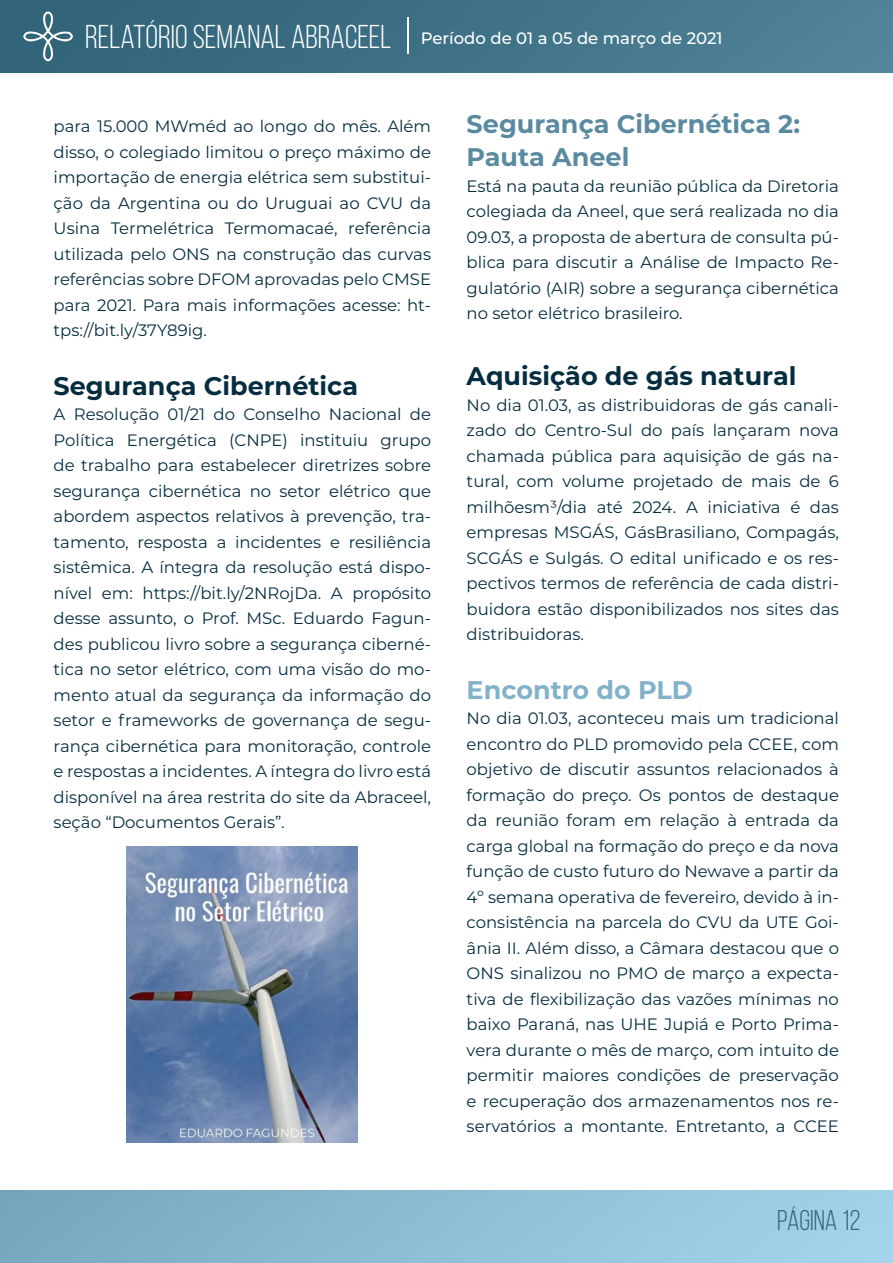
<style>
.page{position:relative;width:893px;height:1263px;background:#fff}
.page>*{position:absolute;margin:0;border:0;box-sizing:border-box;transform-origin:0 0}
.t1{font:28.5px "Bebas Neue";color:#326479}
.t2{font:700 25.5px "Montserrat";color:#062d3f}
.t3{font:700 25.5px/33px "Montserrat";color:#5a8aa0}
.t4{font:700 25.5px "Montserrat";color:#82b2c9}
.t5{font:16.5px/25.5px "Montserrat";color:#062d3f;text-align:justify}
.t6{font:500 16.5px "Montserrat";color:#fff}
.s1{font-family:"Bebas Neue";font-weight:400;font-size:33px}
</style>
<div class="page">
<img style="left:0;top:0;width:893px;height:72px">
<img style="left:21px;top:10px;width:53px;height:52px">
<hr style="left:407px;top:17px;width:2px;height:37px;background:#fff">
<img style="left:127px;top:846px;width:231px;height:297px">
<p class="t6" style="left:85px;top:26px;width:639px"><span class="s1">RELATÓRIO SEMANAL ABRACEEL</span> Período de 01 a 05 de março de 2021</p>
<p class="t5" style="left:54px;top:113px;width:379px">para 15.000 MWméd ao longo do mês. Além disso, o colegiado limitou o preço máximo de importação de energia elétrica sem substitui&shy;ção da Argentina ou do Uruguai ao CVU da Usina Termelétrica Termomacaé, referência utilizada pelo ONS na construção das curvas referências sobre DFOM aprovadas pelo CMSE para 2021. Para mais informações acesse: ht&shy;tps://bit.ly/37Y89ig.</p>
<h2 class="t2" style="left:54px;top:367px;width:306px">Segurança Cibernética</h2>
<p class="t5" style="left:54px;top:401px;width:379px">A Resolução 01/21 do Conselho Nacional de Política Energética (CNPE) instituiu grupo de trabalho para estabelecer diretrizes sobre segurança cibernética no setor elétrico que abordem aspectos relativos à prevenção, tra&shy;tamento, resposta a incidentes e resiliência sistêmica. A íntegra da resolução está dispo&shy;nível em: https://bit.ly/2NRojDa. A propósito desse assunto, o Prof. MSc. Eduardo Fagun&shy;des publicou livro sobre a segurança ciberné&shy;tica no setor elétrico, com uma visão do mo&shy;mento atual da segurança da informação do setor e frameworks de governança de segu&shy;rança cibernética para monitoração, controle e respostas a incidentes. A íntegra do livro está disponível na área restrita do site da Abraceel, seção “Documentos Gerais”.</p>
<h2 class="t3" style="left:467px;top:106px;width:335px">Segurança Cibernética 2:<br>Pauta Aneel</h2>
<p class="t5" style="left:467px;top:173px;width:374px">Está na pauta da reunião pública da Diretoria colegiada da Aneel, que será realizada no dia 09.03, a proposta de abertura de consulta pú&shy;blica para discutir a Análise de Impacto Re&shy;gulatório (AIR) sobre a segurança cibernética no setor elétrico brasileiro.</p>
<h2 class="t2" style="left:467px;top:358px;width:331px">Aquisição de gás natural</h2>
<p class="t5" style="left:467px;top:392px;width:374px">No dia 01.03, as distribuidoras de gás canali&shy;zado do Centro-Sul do país lançaram nova chamada pública para aquisição de gás na&shy;tural, com volume projetado de mais de 6 milhõesm³/dia até 2024. A iniciativa é das empresas MSGÁS, GásBrasiliano, Compagás, SCGÁS e Sulgás. O edital unificado e os res&shy;pectivos termos de referência de cada distri&shy;buidora estão disponibilizados nos sites das distribuidoras.</p>
<h2 class="t4" style="left:467px;top:671px;width:228px">Encontro do PLD</h2>
<p class="t5" style="left:467px;top:705px;width:374px">No dia 01.03, aconteceu mais um tradicional encontro do PLD promovido pela CCEE, com objetivo de discutir assuntos relacionados à formação do preço. Os pontos de destaque da reunião foram em relação à entrada da carga global na formação do preço e da nova função de custo futuro do Newave a partir da 4º semana operativa de fevereiro, devido à in&shy;consistência na parcela do CVU da UTE Goi&shy;ânia II. Além disso, a Câmara destacou que o ONS sinalizou no PMO de março a expecta&shy;tiva de flexibilização das vazões mínimas no baixo Paraná, nas UHE Jupiá e Porto Prima&shy;vera durante o mês de março, com intuito de permitir maiores condições de preservação e recuperação dos armazenamentos nos re&shy;servatórios a montante. Entretanto, a CCEE</p>
<h1 class="t1" style="left:777px;top:1205px;width:85px">PÁGINA 12</h1>
</div>
